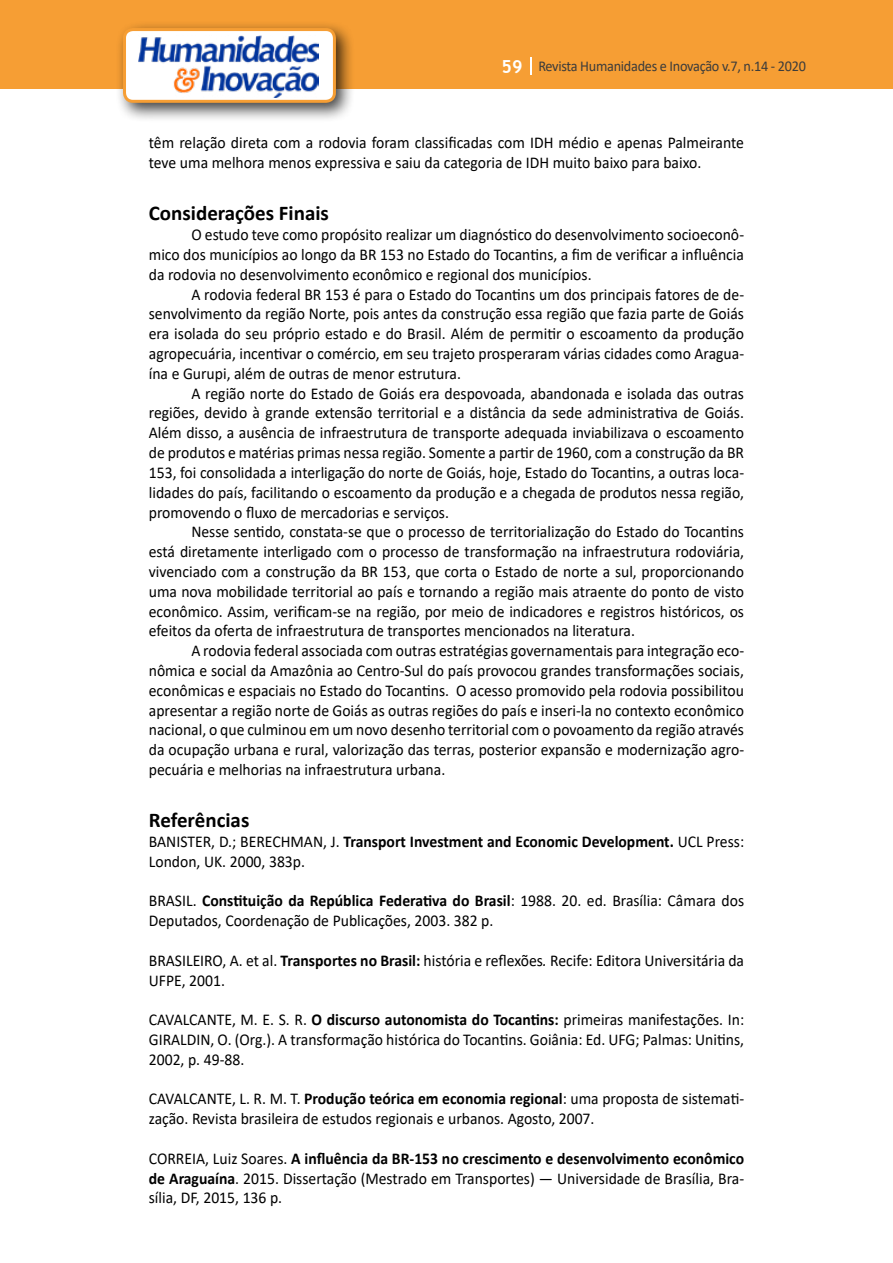
<style>
.page{position:relative;width:893px;height:1263px;background:#fff}
.page>*{position:absolute;margin:0;border:0;box-sizing:border-box;transform-origin:0 0}
.t1{font:700 21px "Calibri";color:#000}
.t2{font:16.5px/19.8px "Calibri";color:#000;text-align:justify;scale:.95 1}
.t3{font:15px "Calibri";letter-spacing:-.02em;color:#3c3c3b;scale:.95 1}
.s1{font-family:"Trebuchet MS";font-weight:700;font-size:18px;color:#fff}
.s2{font-weight:700}
.s3{font-style:italic}
</style>
<div class="page">
<div style="left:0;top:0;width:893px;height:88px;background:#f69e34"></div>
<svg style="left:530px;top:57px;width:2px;height:18px"></svg>
<div style="left:115px;top:20px;width:241px;height:102px;background:#000;opacity:.75"></div>
<div style="left:125px;top:30px;width:209px;height:71px;background:#fff;border-radius:9px"></div>
<img style="left:138px;top:35px;width:181px;height:62px">
<div style="left:123px;top:28px;width:213px;height:75px;border:3px solid #f69e34;border-radius:9px"></div>
<p class="t3" style="left:501px;top:56px;width:322px"><span class="s1">59</span> Revista Humanidades e Inovação v.7, n.14 - 2020</p>
<p class="t2" style="left:149px;top:133px;width:628px">têm relação direta com a rodovia foram classificadas com IDH médio e apenas Palmeirante teve uma melhora menos expressiva e saiu da categoria de IDH muito baixo para baixo.</p>
<p class="t1" style="left:149px;top:199px;width:182px">Considerações Finais</p>
<p class="t2" style="left:149px;top:224px;width:628px;text-indent:43px">O estudo teve como propósito realizar um diagnóstico do desenvolvimento socioeconô&shy;mico dos municípios ao longo da BR 153 no Estado do Tocantins, a fim de verificar a influência da rodovia no desenvolvimento econômico e regional dos municípios.</p>
<p class="t2" style="left:149px;top:284px;width:628px;text-indent:43px">A rodovia federal BR 153 é para o Estado do Tocantins um dos principais fatores de de&shy;senvolvimento da região Norte, pois antes da construção essa região que fazia parte de Goiás era isolada do seu próprio estado e do Brasil. Além de permitir o escoamento da produção agropecuária, incentivar o comércio, em seu trajeto prosperaram várias cidades como Aragua&shy;ína e Gurupi, além de outras de menor estrutura.</p>
<p class="t2" style="left:149px;top:383px;width:628px;text-indent:43px">A região norte do Estado de Goiás era despovoada, abandonada e isolada das outras regiões, devido à grande extensão territorial e a distância da sede administrativa de Goiás.<br>Além disso, a ausência de infraestrutura de transporte adequada inviabilizava o escoamento de produtos e matérias primas nessa região. Somente a partir de 1960, com a construção da BR 153, foi consolidada a interligação do norte de Goiás, hoje, Estado do Tocantins, a outras loca&shy;lidades do país, facilitando o escoamento da produção e a chegada de produtos nessa região, promovendo o fluxo de mercadorias e serviços.</p>
<p class="t2" style="left:149px;top:521px;width:628px;text-indent:43px">Nesse sentido, constata-se que o processo de territorialização do Estado do Tocantins está diretamente interligado com o processo de transformação na infraestrutura rodoviária, vivenciado com a construção da BR 153, que corta o Estado de norte a sul, proporcionando uma nova mobilidade territorial ao país e tornando a região mais atraente do ponto de visto econômico. Assim, verificam-se na região, por meio de indicadores e registros históricos, os efeitos da oferta de infraestrutura de transportes mencionados na literatura.</p>
<p class="t2" style="left:149px;top:640px;width:628px;text-indent:43px">A rodovia federal associada com outras estratégias governamentais para integração eco&shy;nômica e social da Amazônia ao Centro-Sul do país provocou grandes transformações sociais, econômicas e espaciais no Estado do Tocantins. O acesso promovido pela rodovia possibilitou apresentar a região norte de Goiás as outras regiões do país e inseri-la no contexto econômico nacional, o que culminou em um novo desenho territorial com o povoamento da região através da ocupação urbana e rural, valorização das terras, posterior expansão e modernização agro&shy;pecuária e melhorias na infraestrutura urbana.</p>
<p class="t1" style="left:149px;top:805px;width:102px">Referências</p>
<p class="t2" style="left:149px;top:831px;width:628px">BANISTER, D.; BERECHMAN, J. <span class="s2">Transport Investment and Economic Development.</span> UCL Press:<br>London, UK. 2000, 383p.</p>
<p class="t2" style="left:149px;top:890px;width:628px">BRASIL. <span class="s2">Constituição da República Federativa do Brasil</span>: 1988. 20. ed. Brasília: Câmara dos<br>Deputados, Coordenação de Publicações, 2003. 382 p.</p>
<p class="t2" style="left:149px;top:950px;width:628px">BRASILEIRO, A. et al. <span class="s2">Transportes no Brasil:</span> história e reflexões<span class="s3">.</span> Recife: Editora Universitária da<br>UFPE, 2001.</p>
<p class="t2" style="left:149px;top:1009px;width:628px">CAVALCANTE, M. E. S. R. <span class="s2">O discurso autonomista do Tocantins:</span> primeiras manifestações. In:<br>GIRALDIN, O. (Org.). A transformação histórica do Tocantins. Goiânia: Ed. UFG; Palmas: Unitins, 2002, p. 49-88.</p>
<p class="t2" style="left:149px;top:1088px;width:628px">CAVALCANTE, L. R. M. T. <span class="s2">Produção teórica em economia regional</span>: uma proposta de sistemati&shy;zação. Revista brasileira de estudos regionais e urbanos. Agosto, 2007.</p>
<p class="t2" style="left:149px;top:1148px;width:628px">CORREIA, Luiz Soares. <span class="s2">A influência da BR-153 no crescimento e desenvolvimento econômico de Araguaína</span>. 2015. Dissertação (Mestrado em Transportes) — Universidade de Brasília, Bra&shy;sília, DF, 2015, 136 p.</p>
</div>
